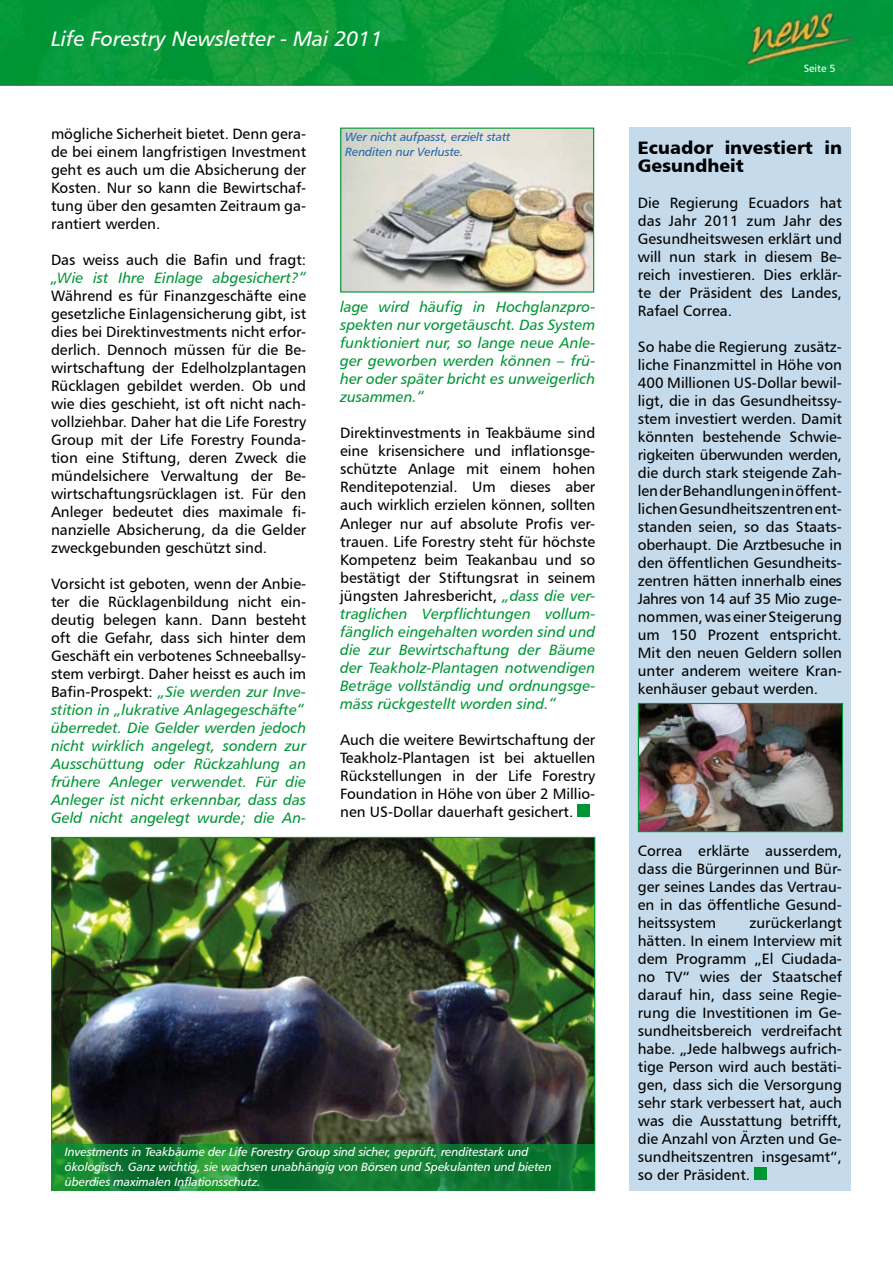
<style>
.page{position:relative;width:893px;height:1263px;background:#fff}
.page>*{position:absolute;margin:0;border:0;box-sizing:border-box;transform-origin:0 0}
.t1{font:21px "Humanist 777 BT Italic B";color:#fff}
.t2{font:18px/18px "Humanist 777 BT Black B";color:#000}
.t3{font:15px/18px "Humanist 777 BT Roman B";color:#000;text-align:justify}
.t4{font:15px/18px "Humanist 777 BT Italic B";color:#009636;text-align:justify}
.t5{font:12px/15px "Humanist 777 BT Italic B";letter-spacing:-.01em;color:#fff}
.t6{font:12px/15px "Humanist 777 BT Italic B";letter-spacing:-.01em;color:#2165ab}
.t7{font:10.5px "Humanist 777 BT Roman B";color:#fff}
.s1{font-family:"Humanist 777 BT Roman B";color:#000}
.s2{font-family:"Humanist 777 BT Italic B";color:#009636}
</style>
<div class="page">
<img style="left:0;top:0;width:893px;height:85px">
<div style="left:578px;top:804px;width:12px;height:12px;background:#009636"></div>
<div style="left:629px;top:128px;width:221px;height:1063px;background:#c5dbec"></div>
<div style="left:754px;top:1167px;width:13px;height:13px;background:#009636"></div>
<img style="left:342px;top:130px;width:250px;height:161px">
<div style="left:340px;top:128px;width:254px;height:165px;border:1px solid #009636"></div>
<img style="left:53px;top:839px;width:540px;height:305px">
<img style="left:640px;top:705px;width:201px;height:125px">
<div style="left:638px;top:703px;width:205px;height:129px;border:1px solid #009636"></div>
<svg style="left:51px;top:1144px;width:543px;height:46px;background:#127c32"></svg>
<h1 class="t1" style="left:51px;top:25px;width:333px">Life Forestry Newsletter - Mai 2011</h1>
<p class="t3" style="left:51px;top:124px;width:257px">mögliche Sicherheit bietet. Denn gera&shy;de bei einem langfristigen Investment geht es auch um die Absicherung der Kosten. Nur so kann die Bewirtschaf&shy;tung über den gesamten Zeitraum ga&shy;rantiert werden.</p>
<p class="t3" style="left:51px;top:250px;width:257px">Das weiss auch die Bafin und fragt:</p>
<p class="t4" style="left:51px;top:268px;width:257px">„Wie ist Ihre Einlage abgesichert?“</p>
<p class="t3" style="left:51px;top:286px;width:257px">Während es für Finanzgeschäfte eine gesetzliche Einlagensicherung gibt, ist dies bei Direktinvestments nicht erfor&shy;derlich. Dennoch müssen für die Be&shy;wirtschaftung der Edelholzplantagen Rücklagen gebildet werden. Ob und wie dies geschieht, ist oft nicht nach&shy;vollziehbar. Daher hat die Life Forestry Group mit der Life Forestry Founda&shy;tion eine Stiftung, deren Zweck die mündelsichere Verwaltung der Be&shy;wirtschaftungsrücklagen ist. Für den Anleger bedeutet dies maximale fi&shy;nanzielle Absicherung, da die Gelder zweckgebunden geschützt sind.</p>
<p class="t3" style="left:51px;top:574px;width:257px">Vorsicht ist geboten, wenn der Anbie&shy;ter die Rücklagenbildung nicht ein&shy;deutig belegen kann. Dann besteht oft die Gefahr, dass sich hinter dem Geschäft ein verbotenes Schneeballsy&shy;stem verbirgt. Daher heisst es auch im</p>
<p class="t4" style="left:51px;top:682px;width:257px;text-align:left"><span class="s1">Bafin-Prospekt:</span> „Sie werden zur Inve&shy;stition in „lukrative Anlagegeschäfte“ überredet. Die Gelder werden jedoch nicht wirklich angelegt, sondern zur Ausschüttung oder Rückzahlung an frühere Anleger verwendet. Für die Anleger ist nicht erkennbar, dass das Geld nicht angelegt wurde; die An-</p>
<p class="t6" style="left:345px;top:129px;width:167px">Wer nicht aufpasst, erzielt statt<br>Renditen nur Verluste.</p>
<p class="t4" style="left:340px;top:298px;width:257px">lage wird häufig in Hochglanzpro&shy;spekten nur vorgetäuscht. Das System funktioniert nur, so lange neue Anle&shy;ger geworben werden können – frü&shy;her oder später bricht es unweigerlich zusammen.“</p>
<p class="t3" style="left:340px;top:424px;width:257px">Direktinvestments in Teakbäume sind eine krisensichere und inflationsge&shy;schützte Anlage mit einem hohen Renditepotenzial. Um dieses aber auch wirklich erzielen können, sollten Anleger nur auf absolute Profis ver&shy;trauen. Life Forestry steht für höchste Kompetenz beim Teakanbau und so bestätigt der Stiftungsrat in seinem jüngsten Jahresbericht, <span class="s2">„dass die ver-</span></p>
<p class="t4" style="left:340px;top:604px;width:257px">traglichen Verpflichtungen vollum&shy;fänglich eingehalten worden sind und die zur Bewirtschaftung der Bäume der Teakholz-Plantagen notwendigen Beträge vollständig und ordnungsge&shy;mäss rückgestellt worden sind.“</p>
<p class="t3" style="left:340px;top:730px;width:257px">Auch die weitere Bewirtschaftung der Teakholz-Plantagen ist bei aktuellen Rückstellungen in der Life Forestry Foundation in Höhe von über 2 Millio&shy;nen US-Dollar dauerhaft gesichert.</p>
<p class="t5" style="left:65px;top:1144px;width:488px">Investments in Teakbäume der Life Forestry Group sind sicher, geprüft, renditestark und ökologisch. Ganz wichtig, sie wachsen unabhängig von Börsen und Spekulanten und bieten überdies maximalen Inflationsschutz.</p>
<p class="t7" style="left:804px;top:62px;width:33px">Seite 5</p>
<p class="t2" style="left:638px;top:138px;width:206px">Ecuador investiert in<br>Gesundheit</p>
<p class="t3" style="left:638px;top:193px;width:206px">Die Regierung Ecuadors hat das Jahr 2011 zum Jahr des Gesundheitswesen erklärt und will nun stark in diesem Be&shy;reich investieren. Dies erklär&shy;te der Präsident des Landes, Rafael Correa.</p>
<p class="t3" style="left:638px;top:337px;width:206px">So habe die Regierung zusätz&shy;liche Finanzmittel in Höhe von 400 Millionen US-Dollar bewil&shy;ligt, die in das Gesundheitssy&shy;stem investiert werden. Damit könnten bestehende Schwie&shy;rigkeiten überwunden werden, die durch stark steigende Zah&shy;len der Behandlungen in öffent&shy;lichen Gesundheitszentren ent&shy;standen seien, so das Staats&shy;oberhaupt. Die Arztbesuche in den öffentlichen Gesundheits&shy;zentren hätten innerhalb eines Jahres von 14 auf 35 Mio zuge&shy;nommen, was einer Steigerung um 150 Prozent entspricht.<br>Mit den neuen Geldern sollen unter anderem weitere Kran&shy;kenhäuser gebaut werden.</p>
<p class="t3" style="left:638px;top:841px;width:206px">Correa erklärte ausserdem, dass die Bürgerinnen und Bür&shy;ger seines Landes das Vertrau&shy;en in das öffentliche Gesund&shy;heitssystem</p>
<p class="t3" style="left:638px;top:913px;width:206px;text-indent:112px">zurückerlangt hätten. In einem Interview mit dem Programm „El Ciudada&shy;no TV“ wies der Staatschef darauf hin, dass seine Regie&shy;rung die Investitionen im Ge&shy;sundheitsbereich verdreifacht habe. „Jede halbwegs aufrich&shy;tige Person wird auch bestäti&shy;gen, dass sich die Versorgung sehr stark verbessert hat, auch was die Ausstattung betrifft, die Anzahl von Ärzten und Ge&shy;sundheitszentren insgesamt“, so der Präsident.</p>
</div>
